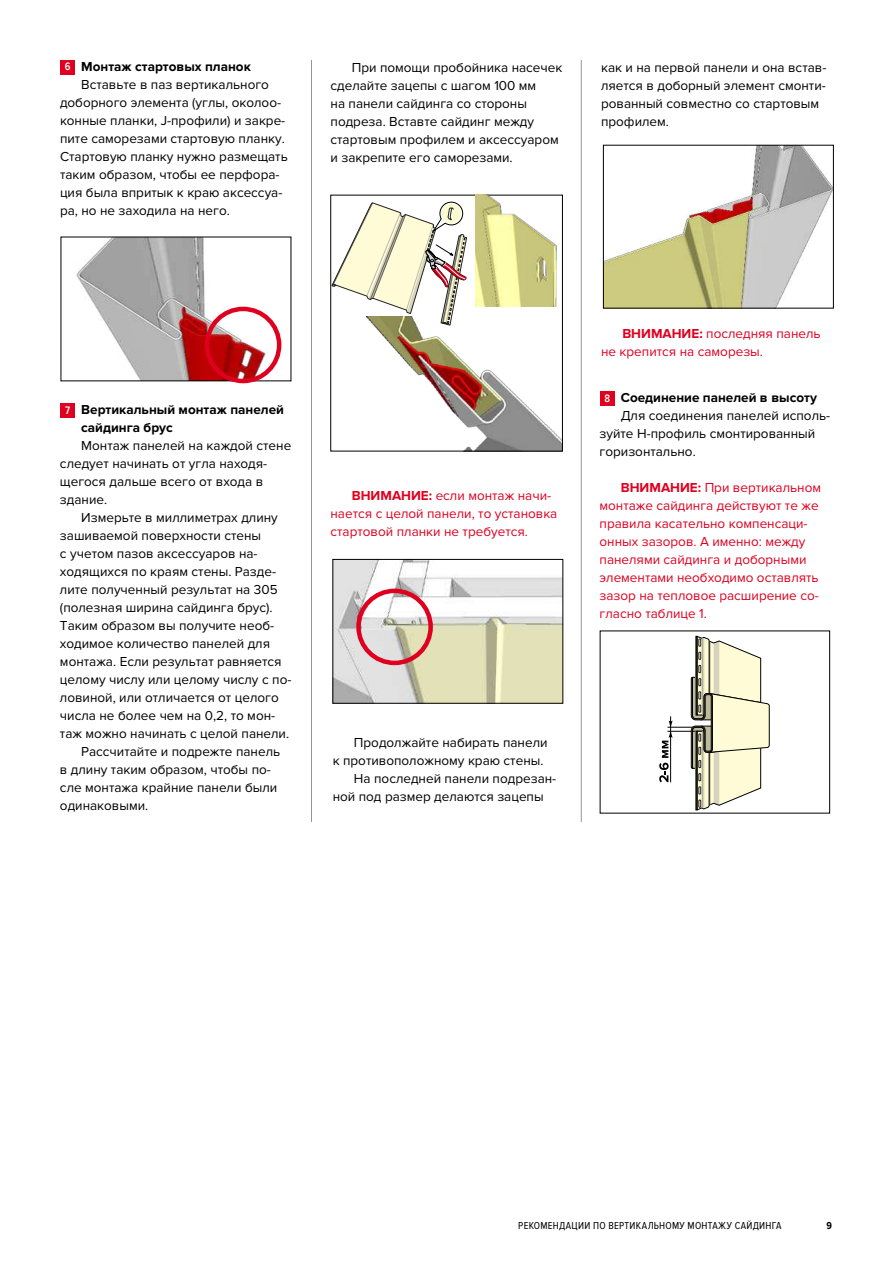
<style>
.page{position:relative;width:893px;height:1263px;background:#fff}
.page>*{position:absolute;margin:0;border:0;box-sizing:border-box;transform-origin:0 0}
.t1{font:13.5px/18px "Proxima Nova";color:#000}
.t2{font:13.5px/18px "Proxima Nova";color:#df0020}
.t3{font:700 13.5px/18px "Proxima Nova";color:#000}
.t4{font:600 11.25px "Proxima Nova Cond";color:#fff}
.t5{font:10.5px "Proxima Nova Cond";letter-spacing:.025em;color:#000}
.t6{font:700 10.5px "Proxima Nova Cond";color:#000}
.s1{font-weight:700}
</style>
<div class="page">
<img style="left:375px;top:327px;width:186px;height:122px">
<hr style="left:311px;top:60px;width:1px;height:762px;background:#949494">
<hr style="left:581px;top:60px;width:1px;height:762px;background:#949494">
<div style="left:60px;top:60px;width:15px;height:15px;background:#df0020"></div>
<div style="left:600px;top:391px;width:15px;height:15px;background:#df0020"></div>
<div style="left:60px;top:403px;width:15px;height:15px;background:#df0020"></div>
<img style="left:76px;top:239px;width:206px;height:140px">
<img style="left:605px;top:147px;width:226px;height:159px">
<div style="left:205px;top:307px;width:76px;height:76px;border:4px solid #df0020;border-radius:50%"></div>
<img style="left:335px;top:561px;width:226px;height:140px">
<div style="left:333px;top:559px;width:230px;height:144px;border:1px solid #000"></div>
<div style="left:356px;top:589px;width:77px;height:76px;border:4px solid #df0020;border-radius:50%"></div>
<hr style="left:667px;top:731px;width:36px;height:1px;background:#000">
<hr style="left:667px;top:727px;width:34px;height:1px;background:#000">
<hr style="left:670px;top:716px;width:1px;height:66px;background:#000">
<svg style="left:659px;top:720px;width:14px;height:62px"></svg>
<svg style="left:691px;top:635px;width:79px;height:176px"></svg>
<img style="left:476px;top:195px;width:87px;height:112px">
<svg style="left:332px;top:202px;width:135px;height:125px"></svg>
<p class="t3" style="left:81px;top:57px;width:171px">Монтаж стартовых планок</p>
<p class="t1" style="left:60px;top:75px;width:229px;text-indent:21px">Вставьте в паз вертикального доборного элемента (углы, околоо&shy;конные планки, J-профили) и закре&shy;пите саморезами стартовую планку.<br>Стартовую планку нужно размещать таким образом, чтобы ее перфора&shy;ция была впритык к краю аксессуа&shy;ра, но не заходила на него.</p>
<p class="t4" style="left:65px;top:60px;width:7px">6</p>
<p class="t1" style="left:331px;top:58px;width:233px;text-indent:21px">При помощи пробойника насечек сделайте зацепы с шагом 100 мм<br>на панели сайдинга со стороны подреза. Вставте сайдинг между стартовым профилем и аксессуаром и закрепите его саморезами.</p>
<p class="t1" style="left:601px;top:58px;width:227px">как и на первой панели и она встав&shy;ляется в доборный элемент смонти&shy;рованный совместно со стартовым профилем.</p>
<p class="t3" style="left:81px;top:401px;width:204px">Вертикальный монтаж панелей сайдинга брус</p>
<p class="t1" style="left:60px;top:437px;width:233px;text-indent:21px">Монтаж панелей на каждой стене следует начинать от угла находя&shy;щегося дальше всего от входа в здание.</p>
<p class="t1" style="left:81px;top:509px;width:198px">Измерьте в миллиметрах длину</p>
<p class="t1" style="left:60px;top:527px;width:203px">зашиваемой поверхности стены</p>
<p class="t1" style="left:60px;top:545px;width:199px">с учетом пазов аксессуаров на-</p>
<p class="t1" style="left:60px;top:563px;width:218px">ходящихся по краям стены. Разде-</p>
<p class="t1" style="left:60px;top:581px;width:219px">лите полученный результат на 305</p>
<p class="t1" style="left:60px;top:599px;width:214px">(полезная ширина сайдинга брус).</p>
<p class="t1" style="left:60px;top:617px;width:216px">Таким образом вы получите необ-</p>
<p class="t1" style="left:60px;top:635px;width:212px">ходимое количество панелей для</p>
<p class="t1" style="left:60px;top:653px;width:223px">монтажа. Если результат равняется</p>
<p class="t1" style="left:60px;top:671px;width:233px">целому числу или целому числу с по-</p>
<p class="t1" style="left:60px;top:689px;width:220px">ловиной, или отличается от целого</p>
<p class="t1" style="left:60px;top:706px;width:217px">числа не более чем на 0,2, то мон-</p>
<p class="t1" style="left:60px;top:724px;width:231px">таж можно начинать с целой панели.</p>
<p class="t1" style="left:81px;top:742px;width:200px">Рассчитайте и подрежте панель</p>
<p class="t1" style="left:60px;top:760px;width:212px">в длину таким образом, чтобы по-</p>
<p class="t1" style="left:60px;top:778px;width:219px">сле монтажа крайние панели были</p>
<p class="t1" style="left:60px;top:796px;width:90px">одинаковыми.</p>
<p class="t4" style="left:65px;top:404px;width:7px">7</p>
<p class="t2" style="left:331px;top:486px;width:228px;text-indent:21px"><span class="s1">ВНИМАНИЕ:</span> если монтаж начи&shy;нается с целой панели, то установка стартовой планки не требуется.</p>
<p class="t1" style="left:354px;top:734px;width:195px">Продолжайте набирать панели</p>
<p class="t1" style="left:333px;top:752px;width:212px">к противоположному краю стены.</p>
<p class="t1" style="left:354px;top:770px;width:204px">На последней панели подрезан-</p>
<p class="t1" style="left:333px;top:788px;width:212px">ной под размер делаются зацепы</p>
<p class="t2" style="left:601px;top:325px;width:221px;text-indent:21px"><span class="s1">ВНИМАНИЕ:</span> последняя панель не крепится на саморезы.</p>
<p class="t3" style="left:621px;top:389px;width:198px">Соединение панелей в высоту</p>
<p class="t1" style="left:599px;top:406px;width:232px;text-indent:21px">Для соединения панелей исполь&shy;зуйте H-профиль смонтированный горизонтально.</p>
<p class="t2" style="left:599px;top:478px;width:223px;text-indent:21px"><span class="s1">ВНИМАНИЕ:</span> При вертикальном монтаже сайдинга действуют те же правила касательно компенсаци&shy;онных зазоров. А именно: между панелями сайдинга и доборными элементами необходимо оставлять зазор на тепловое расширение со&shy;гласно таблице 1.</p>
<p class="t4" style="left:604px;top:392px;width:7px">8</p>
<p class="t5" style="left:518px;top:1220px;width:23px">РЕ КОМЕНДА</p>
<p class="t5" style="left:572px;top:1220px;width:211px">ЦИИ по вертикальному монтажу САЙДИН ГА</p>
<p class="t6" style="left:826px;top:1219px;width:7px">9</p>
</div>
